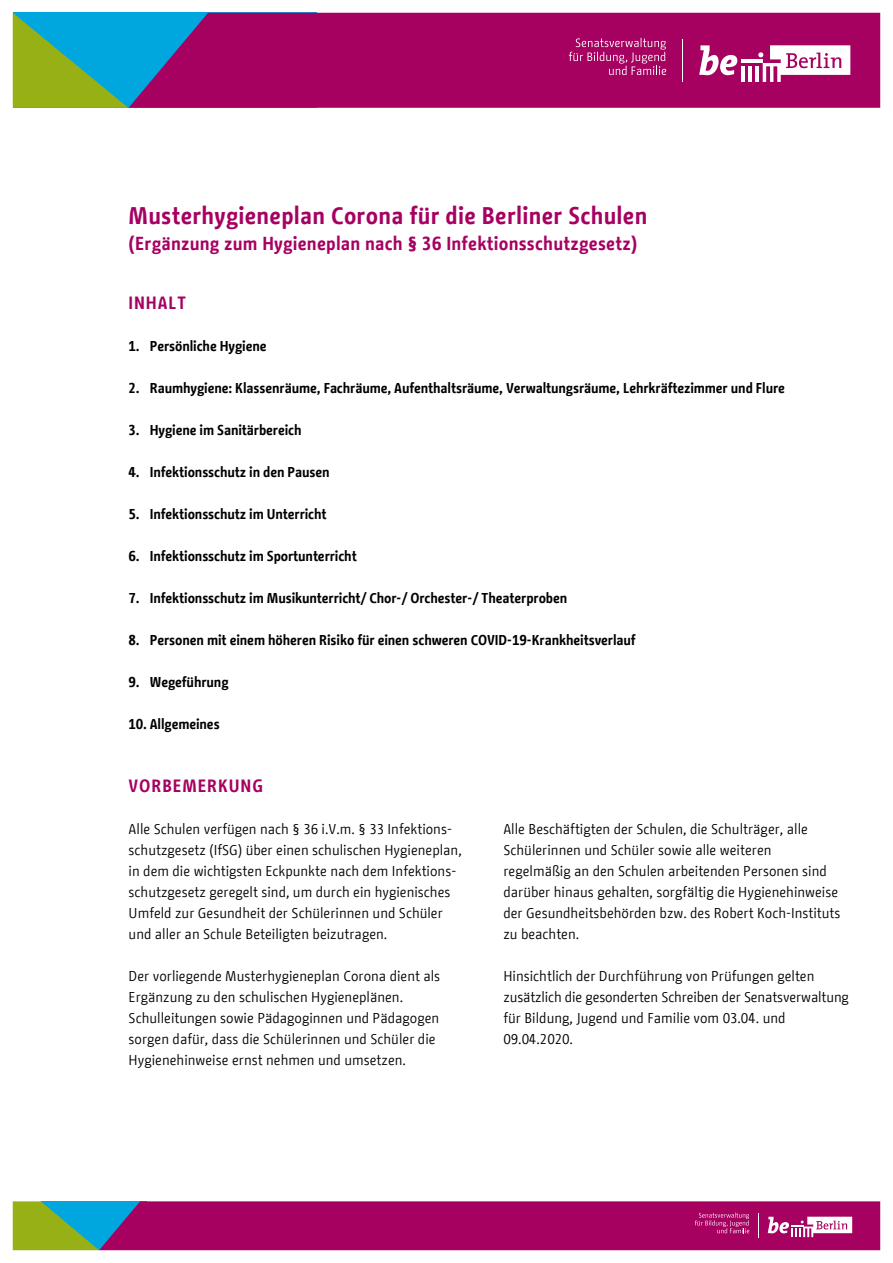
<style>
.page{position:relative;width:893px;height:1263px;background:#fff}
.page>*{position:absolute;margin:0;border:0;box-sizing:border-box;transform-origin:0 0}
.t1{font:700 24px "BMF Change";letter-spacing:.01em;color:#a60061}
.t2{font:700 18.75px "BMF Change";letter-spacing:.01em;color:#a60061}
.t3{font:700 17.7px "BMF Change";letter-spacing:.05em;color:#a60061}
.t4{font:14.25px/21px "BMF Change";color:#000}
.t5{font:700 14.25px "BMF Change";letter-spacing:-.01em;color:#000}
</style>
<div class="page">
<svg style="left:12px;top:13px;width:116px;height:95px;background:#4eac7a"></svg>
<svg style="left:128px;top:13px;width:753px;height:95px;background:#9c0b69"></svg>
<svg style="left:12px;top:1201px;width:869px;height:49px;background:#9e1e68"></svg>
<svg style="left:699px;top:45px;width:38px;height:30px"></svg>
<hr style="left:741px;top:66px;width:3px;height:16px;background:#fff">
<hr style="left:748px;top:66px;width:4px;height:16px;background:#fff">
<hr style="left:755px;top:66px;width:4px;height:16px;background:#fff">
<hr style="left:741px;top:59px;width:22px;height:4px;background:#fff">
<svg style="left:758px;top:45px;width:92px;height:37px"></svg>
<hr style="left:682px;top:39px;width:1px;height:43px;background:#fff">
<svg style="left:569px;top:38px;width:97px;height:37px;background:#b32678"></svg>
<h1 class="t1" style="left:129px;top:199px;width:520px">Musterhygieneplan Corona für die Berliner Schulen</h1>
<h2 class="t2" style="left:129px;top:230px;width:510px">(Ergänzung zum Hygieneplan nach § 36 Infektionsschutzgesetz)</h2>
<p class="t3" style="left:129px;top:290px;width:59px">INHALT</p>
<p class="t5" style="left:129px;top:336px;width:139px">1. Persönliche Hygiene</p>
<p class="t5" style="left:129px;top:378px;width:658px">2. Raumhygiene: Klassenräume, Fachräume, Aufenthaltsräume, Verwaltungsräume, Lehrkräftezimmer und Flure</p>
<p class="t5" style="left:129px;top:420px;width:174px">3. Hygiene im Sanitärbereich</p>
<p class="t5" style="left:129px;top:462px;width:203px">4. Infektionsschutz in den Pausen</p>
<p class="t5" style="left:129px;top:504px;width:200px">5. Infektionsschutz im Unterricht</p>
<p class="t5" style="left:129px;top:546px;width:230px">6. Infektionsschutz im Sportunterricht</p>
<p class="t5" style="left:129px;top:588px;width:440px">7. Infektionsschutz im Musikunterricht/ Chor-/ Orchester-/ Theaterproben</p>
<p class="t5" style="left:129px;top:630px;width:509px">8. Personen mit einem höheren Risiko für einen schweren COVID-19-Krankheitsverlauf</p>
<p class="t5" style="left:129px;top:672px;width:102px">9. Wegeführung</p>
<p class="t5" style="left:129px;top:714px;width:93px">10. Allgemeines</p>
<p class="t3" style="left:129px;top:773px;width:136px">VORBEMERKUNG</p>
<p class="t4" style="left:129px;top:818px;width:335px">Alle Schulen verfügen nach § 36 i.V.m. § 33 Infektions&shy;schutzgesetz (IfSG) über einen schulischen Hygieneplan, in dem die wichtigsten Eckpunkte nach dem Infektions&shy;schutzgesetz geregelt sind, um durch ein hygienisches Umfeld zur Gesundheit der Schülerinnen und Schüler und aller an Schule Beteiligten beizutragen.</p>
<p class="t4" style="left:129px;top:965px;width:313px">Der vorliegende Musterhygieneplan Corona dient als Ergänzung zu den schulischen Hygieneplänen.<br>Schulleitungen sowie Pädagoginnen und Pädagogen sorgen dafür, dass die Schülerinnen und Schüler die Hygienehinweise ernst nehmen und umsetzen.</p>
<p class="t4" style="left:503px;top:818px;width:339px">Alle Beschäftigten der Schulen, die Schulträger, alle Schülerinnen und Schüler sowie alle weiteren regelmäßig an den Schulen arbeitenden Personen sind darüber hinaus gehalten, sorgfältig die Hygienehinweise der Gesundheitsbehörden bzw. des Robert Koch-Instituts zu beachten.</p>
<p class="t4" style="left:503px;top:965px;width:347px">Hinsichtlich der Durchführung von Prüfungen gelten zusätzlich die gesonderten Schreiben der Senatsverwaltung für Bildung, Jugend und Familie vom 03.04. und 09.04.2020.</p>
</div>
